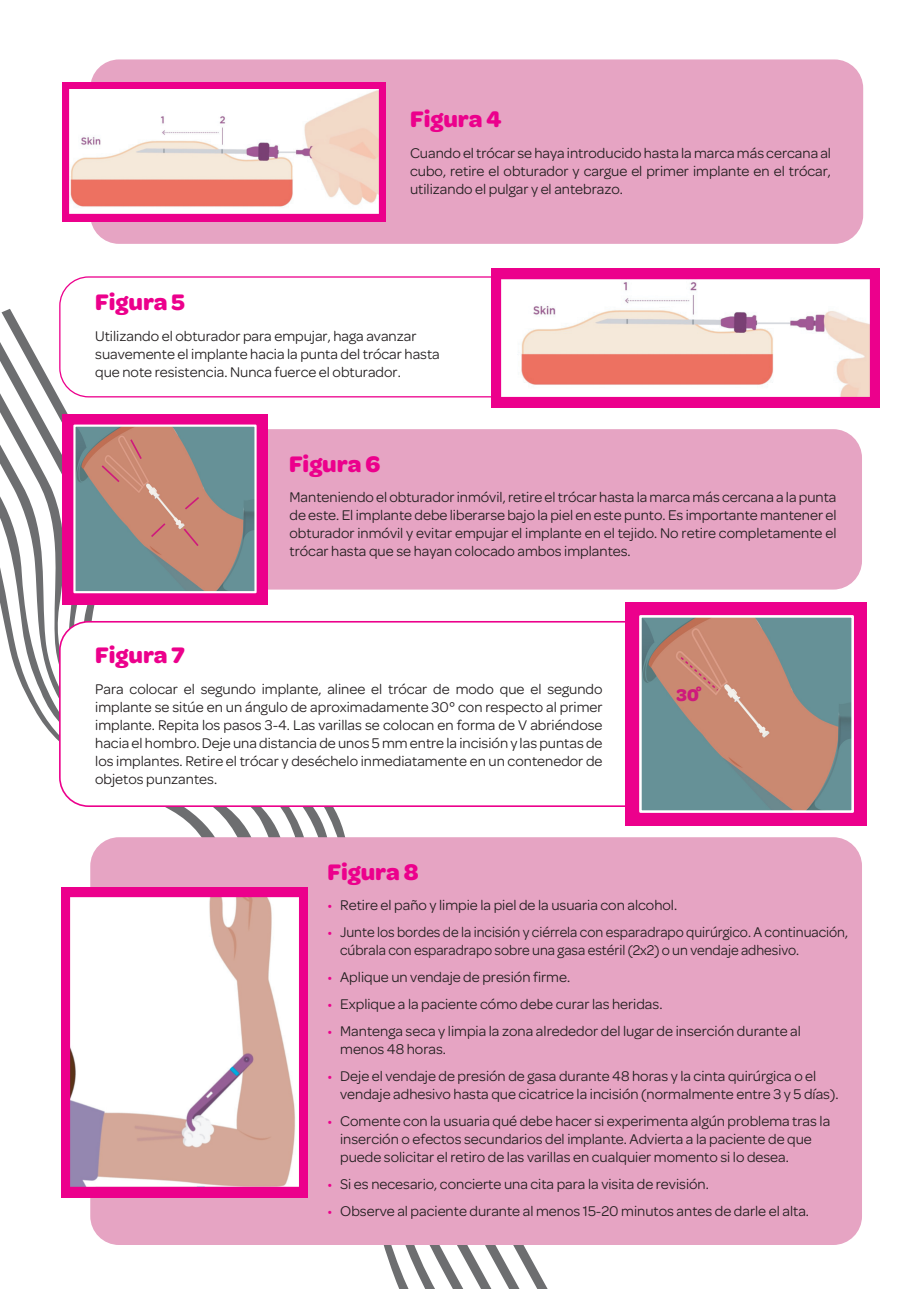
<style>
.page{position:relative;width:919px;height:1289px;background:#fff}
.page>*{position:absolute;margin:0;border:0;box-sizing:border-box;transform-origin:0 0}
.t1{font:700 24px "Omnes";letter-spacing:-.005em;color:#ec008c}
.t2{font:700 18px "Omnes";color:#cf1a7c}
.t3{font:15px/18px "Omnes";color:#231f20}
.t4{font:15px/18px "Omnes";color:#231f20;scale:.96 1}
.s1{color:#ec008c}
</style>
<div class="page">
<svg style="left:0;top:309px;width:567px;height:979px"></svg>
<div style="left:90px;top:837px;width:771px;height:407px;background:#e6a4c3;border-radius:29px"></div>
<div style="left:60px;top:621px;width:769px;height:185px;background:#fff;border-radius:29px"></div>
<div style="left:59px;top:621px;width:771px;height:186px;border:2px solid #ec008c;border-radius:29px"></div>
<div style="left:90px;top:429px;width:771px;height:160px;background:#e6a4c3;border-radius:29px"></div>
<div style="left:60px;top:277px;width:769px;height:120px;background:#fff;border-radius:29px"></div>
<div style="left:491px;top:268px;width:388px;height:139px;background:#ec008c"></div>
<div style="left:90px;top:59px;width:773px;height:185px;background:#e6a4c3;border-radius:29px"></div>
<div style="left:63px;top:82px;width:323px;height:140px;background:#ec008c"></div>
<img style="left:70px;top:89px;width:308px;height:125px">
<img style="left:501px;top:279px;width:368px;height:117px">
<div style="left:62px;top:414px;width:206px;height:191px;background:#ec008c"></div>
<img style="left:76px;top:427px;width:177px;height:163px">
<div style="left:73px;top:424px;width:183px;height:169px;border:2px solid #fff"></div>
<svg style="left:129px;top:437px;width:14px;height:24px"></svg>
<svg style="left:100px;top:463px;width:21px;height:21px"></svg>
<svg style="left:149px;top:521px;width:18px;height:18px"></svg>
<svg style="left:183px;top:495px;width:18px;height:16px"></svg>
<svg style="left:182px;top:527px;width:18px;height:21px"></svg>
<div style="left:61px;top:887px;width:247px;height:310px;background:#ec008c"></div>
<img style="left:71px;top:897px;width:227px;height:289px">
<div style="left:625px;top:602px;width:241px;height:223px;background:#ec008c"></div>
<img style="left:643px;top:619px;width:206px;height:189px">
<div style="left:639px;top:615px;width:214px;height:197px;border:3px solid #fff"></div>
<svg style="left:679px;top:655px;width:40px;height:37px"></svg>
<h1 class="t1" style="left:410px;top:102px;width:93px">Figura 4</h1>
<p class="t3" style="left:410px;top:144px;width:422px;text-align:justify">Cuando el trócar se haya introducido hasta la marca más cercana al cubo, retire el obturador y cargue el primer implante en el trócar, utilizando el pulgar y el antebrazo.</p>
<h1 class="t1" style="left:95px;top:285px;width:91px">Figura 5</h1>
<p class="t3" style="left:95px;top:327px;width:346px">Utilizando el obturador para empujar, haga avanzar suavemente el implante hacia la punta del trócar hasta que note resistencia. Nunca fuerce el obturador.</p>
<h1 class="t1" style="left:289px;top:446px;width:93px">Figura 6</h1>
<p class="t3" style="left:289px;top:488px;width:548px;text-align:justify">Manteniendo el obturador inmóvil, retire el trócar hasta la marca más cercana a la punta de este. El implante debe liberarse bajo la piel en este punto. Es importante mantener el obturador inmóvil y evitar empujar el implante en el tejido. No retire completamente el trócar hasta que se hayan colocado ambos implantes.</p>
<h1 class="t1" style="left:95px;top:638px;width:91px">Figura 7</h1>
<p class="t3" style="left:95px;top:680px;width:509px;text-align:justify">Para colocar el segundo implante, alinee el trócar de modo que el segundo implante se sitúe en un ángulo de aproximadamente 30° con respecto al primer implante. Repita los pasos 3-4. Las varillas se colocan en forma de V abriéndose hacia el hombro. Deje una distancia de unos 5 mm entre la incisión y las puntas de los implantes. Retire el trócar y deséchelo inmediatamente en un contenedor de objetos punzantes.</p>
<p class="t2" style="left:676px;top:682px;width:29px">30̊</p>
<h1 class="t1" style="left:327px;top:854px;width:93px">Figura 8</h1>
<p class="t3" style="left:327px;top:895px;width:351px"><span class="s1">•</span> Retire el paño y limpie la piel de la usuaria con alcohol.</p>
<p class="t4" style="left:340px;top:922px;width:530px;text-indent:-13px"><span class="s1">•</span> Junte los bordes de la incisión y ciérrela con esparadrapo quirúrgico. A continuación, cúbrala con esparadrapo sobre una gasa estéril (2x2) o un vendaje adhesivo.</p>
<p class="t3" style="left:327px;top:967px;width:244px"><span class="s1">•</span> Aplique un vendaje de presión firme.</p>
<p class="t3" style="left:327px;top:994px;width:336px"><span class="s1">•</span> Explique a la paciente cómo debe curar las heridas.</p>
<p class="t3" style="left:340px;top:1021px;width:462px;text-indent:-13px"><span class="s1">•</span> Mantenga seca y limpia la zona alrededor del lugar de inserción durante al menos 48 horas.</p>
<p class="t3" style="left:340px;top:1066px;width:500px;text-indent:-13px"><span class="s1">•</span> Deje el vendaje de presión de gasa durante 48 horas y la cinta quirúrgica o el vendaje adhesivo hasta que cicatrice la incisión (normalmente entre 3 y 5 días).</p>
<p class="t3" style="left:340px;top:1111px;width:491px;text-indent:-13px"><span class="s1">•</span> Comente con la usuaria qué debe hacer si experimenta algún problema tras la inserción o efectos secundarios del implante. Advierta a la paciente de que puede solicitar el retiro de las varillas en cualquier momento si lo desea.</p>
<p class="t3" style="left:327px;top:1174px;width:383px"><span class="s1">•</span> Si es necesario, concierte una cita para la visita de revisión.</p>
<p class="t3" style="left:327px;top:1201px;width:483px"><span class="s1">•</span> Observe al paciente durante al menos 15-20 minutos antes de darle el alta.</p>
</div>
